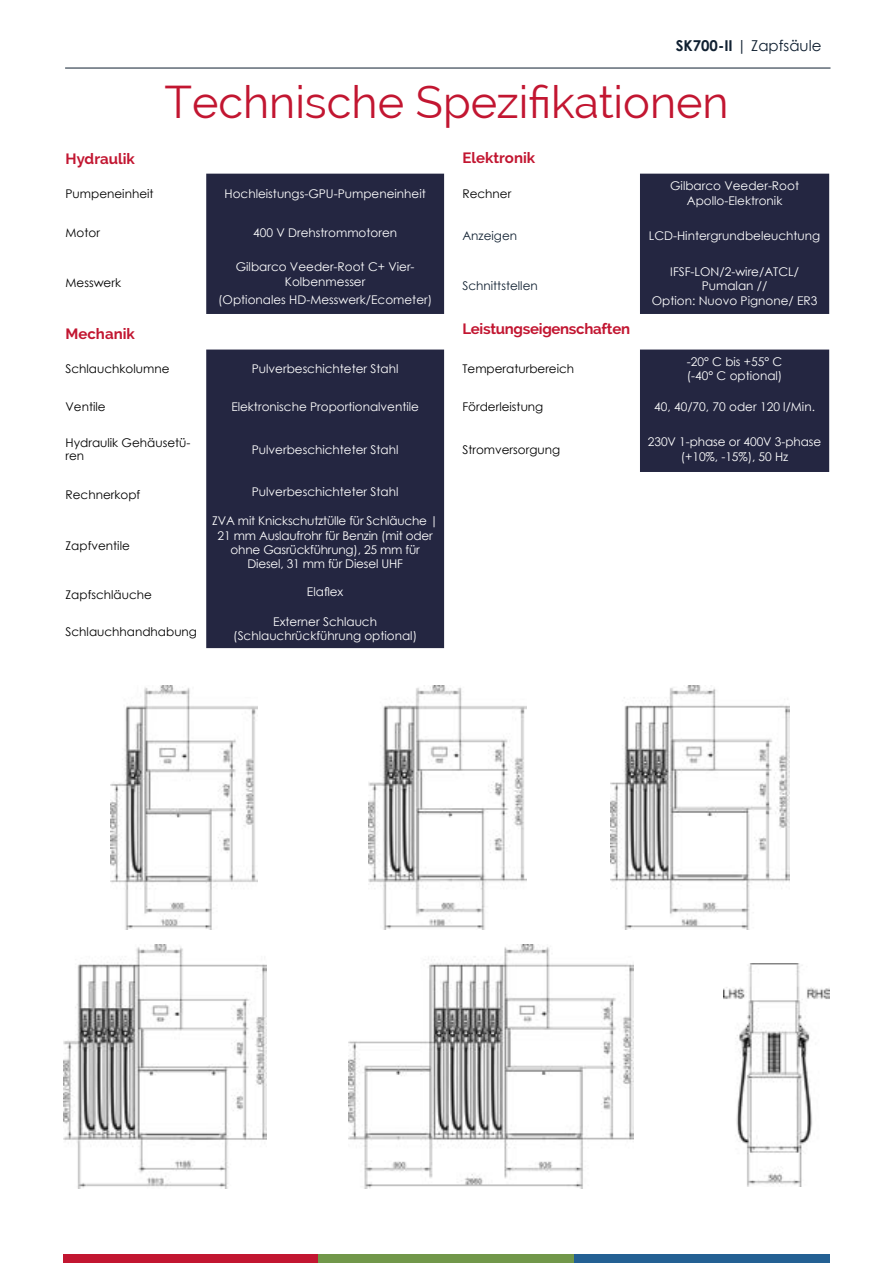
<style>
.page{position:relative;width:893px;height:1263px;background:#fff}
.page>*{position:absolute;margin:0;border:0;box-sizing:border-box;transform-origin:0 0}
.t1{font:45px "Raleway";color:#c21631}
.t2{font:700 15px "Raleway";letter-spacing:-.015em;color:#c21631}
.t3{font:15px "Century Gothic";color:#102031}
.t4{font:12px/14.4px "Century Gothic";color:#fff;text-align:center}
.t5{font:12px/13.5px "Century Gothic";color:#000}
.t6{font:12px "Century Gothic";color:#102031}
.s1{font-weight:700}
</style>
<div class="page">
<div style="left:64px;top:1254px;width:255px;height:9px;background:#c21631"></div>
<div style="left:319px;top:1254px;width:255px;height:9px;background:#71974a"></div>
<div style="left:574px;top:1254px;width:255px;height:9px;background:#236093"></div>
<hr style="left:65px;top:68px;width:765px;height:1px;background:#102031">
<svg style="left:206px;top:174px;width:623px;height:474px;fill:#242641"></svg>
<img style="left:111px;top:686px;width:147px;height:244px">
<img style="left:369px;top:686px;width:157px;height:244px">
<img style="left:610px;top:686px;width:180px;height:244px">
<img style="left:64px;top:944px;width:203px;height:244px">
<img style="left:349px;top:944px;width:285px;height:244px">
<img style="left:724px;top:963px;width:105px;height:224px">
<p class="t3" style="left:676px;top:35px;width:147px"><span class="s1">SK700-II</span> | Zapfsäule</p>
<h1 class="t1" style="left:164px;top:76px;width:566px">Technische Spezifikationen</h1>
<p class="t2" style="left:66px;top:150px;width:71px">Hydraulik</p>
<p class="t2" style="left:462px;top:149px;width:74px">Elektronik</p>
<p class="t5" style="left:66px;top:186px;width:90px">Pumpeneinheit</p>
<p class="t4" style="left:225px;top:186px;width:203px">Hochleistungs-GPU-Pumpeneinheit</p>
<p class="t5" style="left:462px;top:186px;width:50px">Rechner</p>
<p class="t4" style="left:670px;top:179px;width:130px">Gilbarco Veeder-Root<br>Apollo-Elektronik</p>
<p class="t5" style="left:66px;top:225px;width:36px">Motor</p>
<p class="t4" style="left:253px;top:225px;width:145px">400 V Drehstrommotoren</p>
<p class="t6" style="left:462px;top:227px;width:56px">Anzeigen</p>
<p class="t4" style="left:649px;top:228px;width:173px">LCD-Hintergrundbeleuchtung</p>
<p class="t5" style="left:66px;top:276px;width:57px">Messwerk</p>
<p class="t4" style="left:236px;top:259px;width:180px">Gilbarco Veeder-Root C+ Vier-<br>Kolbenmesser</p>
<p class="t4" style="left:218px;top:292px;width:215px">(Optionales HD-Messwerk/Ecometer)</p>
<p class="t4" style="left:652px;top:264px;width:167px">IFSF-LON/2-wire/ATCL/<br>Pumalan //<br>Option: Nuovo Pignone/ ER3</p>
<p class="t6" style="left:462px;top:278px;width:77px">Schnittstellen</p>
<p class="t2" style="left:66px;top:325px;width:71px">Mechanik</p>
<p class="t2" style="left:462px;top:320px;width:169px">Leistungseigenschaften</p>
<p class="t5" style="left:66px;top:362px;width:105px">Schlauchkolumne</p>
<p class="t4" style="left:252px;top:361px;width:148px">Pulverbeschichteter Stahl</p>
<p class="t5" style="left:462px;top:362px;width:113px">Temperaturbereich</p>
<p class="t4" style="left:687px;top:354px;width:97px;text-align:left">-20° C bis +55° C (-40° C optional)</p>
<p class="t5" style="left:66px;top:400px;width:42px">Ventile</p>
<p class="t4" style="left:231px;top:400px;width:189px">Elektronische Proportionalventile</p>
<p class="t5" style="left:462px;top:400px;width:82px">Förderleistung</p>
<p class="t4" style="left:654px;top:400px;width:162px">40, 40/70, 70 oder 120 l/Min.</p>
<p class="t5" style="left:66px;top:435px;width:126px">Hydraulik Gehäusetü&shy;ren</p>
<p class="t4" style="left:252px;top:442px;width:148px">Pulverbeschichteter Stahl</p>
<p class="t5" style="left:462px;top:442px;width:99px">Stromversorgung</p>
<p class="t4" style="left:648px;top:435px;width:175px">230V 1-phase or 400V 3-phase (+10%, -15%), 50 Hz</p>
<p class="t5" style="left:66px;top:487px;width:76px">Rechnerkopf</p>
<p class="t4" style="left:252px;top:484px;width:148px">Pulverbeschichteter Stahl</p>
<p class="t5" style="left:66px;top:539px;width:66px">Zapfventile</p>
<p class="t4" style="left:212px;top:513px;width:227px">ZVA mit Knickschutztülle für Schläuche | 21 mm Auslaufrohr für Benzin (mit oder ohne Gasrückführung), 25 mm für Diesel, 31 mm für Diesel UHF</p>
<p class="t5" style="left:66px;top:588px;width:88px">Zapfschläuche</p>
<p class="t4" style="left:307px;top:584px;width:38px">Elaflex</p>
<p class="t5" style="left:66px;top:625px;width:133px">Schlauchhandhabung</p>
<p class="t4" style="left:233px;top:614px;width:185px">Externer Schlauch (Schlauchrückführung optional)</p>
</div>
